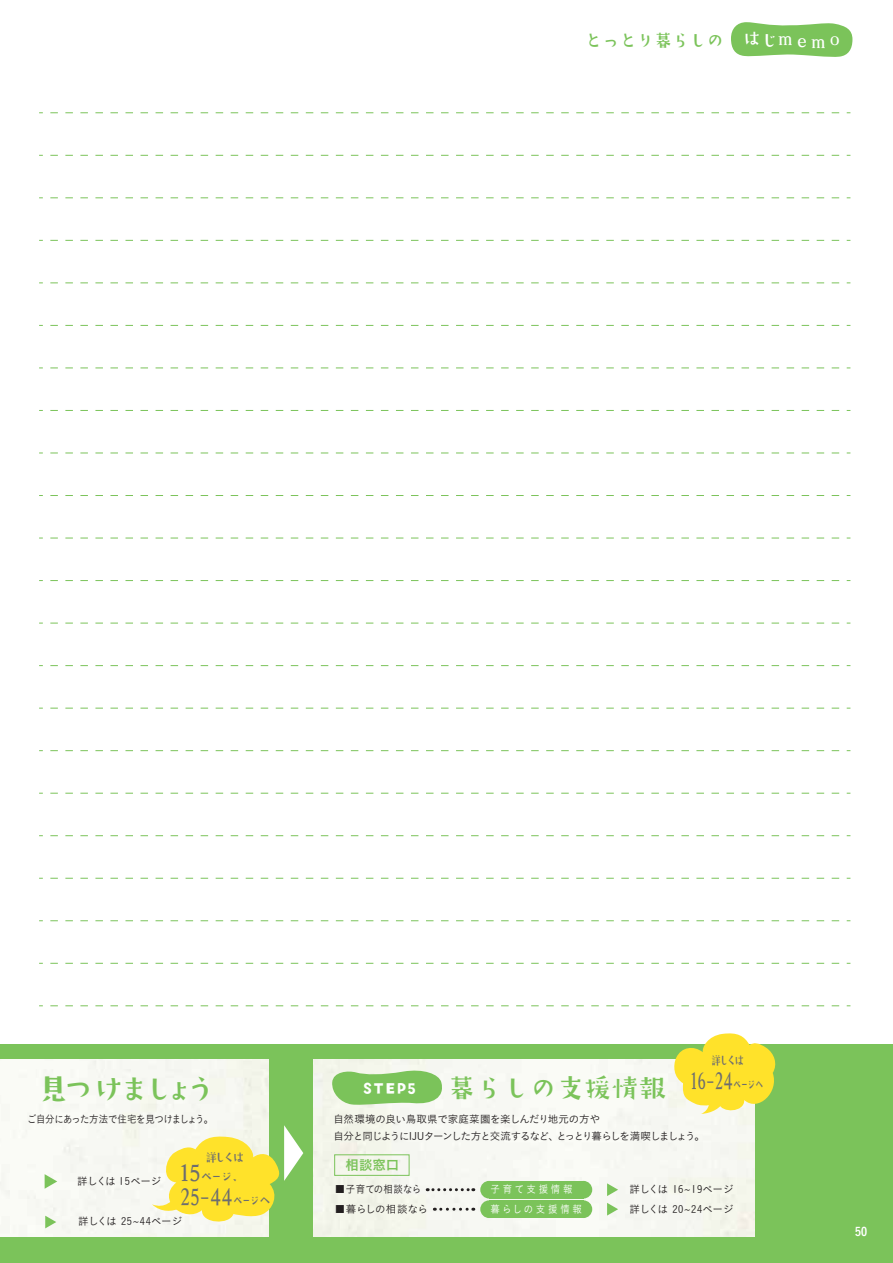
<style>
.page{position:relative;width:893px;height:1263px;background:#fff}
.page>*{position:absolute;margin:0;border:0;box-sizing:border-box;transform-origin:0 0}
.t1{font:30px "DS flaming";letter-spacing:-.18em;color:#7bc35a}
.t2{font:27.3px "DS flaming";color:#7bc35a}
.t3{font:24px "DS flaming";color:#6c6d70;scale:.66 1}
.t4{font:24px "DS flaming";color:#6c6d70;scale:.77 1}
.t5{font:18.15px "DS flaming";letter-spacing:-.02em;color:#7bc35a}
.t6{font:13.5px "Koburina Go Std N W6";color:#7bc35a}
.t7{font:12.9px "DS flaming";letter-spacing:-.22em;color:#6c6d70;scale:.76 1}
.t8{font:12.9px "DS flaming";letter-spacing:-.22em;color:#6c6d70;scale:.9 1}
.t9{font:12px "DS flaming";color:#6c6d70;scale:.93 1}
.t10{font:12px "Koburina Go Std N W6";color:#fff}
.t11{font:10.5px/16.5px "Koburina Go Std N W3";letter-spacing:-.065em;color:#231f20}
.t12{font:10.5px/19.5px "Koburina Go Std N W3";letter-spacing:-.025em;color:#231f20}
.t13{font:10.5px "Koburina Go Std N W3";letter-spacing:-.045em;color:#231f20;scale:.9 1}
.t14{font:10.5px "Koburina Go Std N W3";letter-spacing:-.045em;color:#231f20}
.t15{font:10.5px/19.5px "Koburina Go Std N W3";letter-spacing:.3em;color:#fff;scale:.9 1}
.t16{font:10.5px "Koburina Go Std N W3";letter-spacing:.02em;color:#231f20}
.s1{color:#fff}
.s2{font-size:12px}
.s3{font-size:24px}
</style>
<div class="page">
<div style="left:0;top:1044px;width:893px;height:219px;background:#7bc35a"></div>
<svg style="left:50px;top:155px;width:800px;height:1px"></svg>
<svg style="left:50px;top:112px;width:800px;height:1px"></svg>
<svg style="left:50px;top:197px;width:800px;height:1px"></svg>
<svg style="left:50px;top:240px;width:800px;height:1px"></svg>
<svg style="left:50px;top:282px;width:800px;height:1px"></svg>
<svg style="left:50px;top:325px;width:800px;height:1px"></svg>
<svg style="left:50px;top:368px;width:800px;height:1px"></svg>
<svg style="left:50px;top:410px;width:800px;height:1px"></svg>
<svg style="left:50px;top:453px;width:800px;height:1px"></svg>
<svg style="left:50px;top:495px;width:800px;height:1px"></svg>
<svg style="left:50px;top:538px;width:800px;height:1px"></svg>
<svg style="left:50px;top:580px;width:800px;height:1px"></svg>
<svg style="left:50px;top:623px;width:800px;height:1px"></svg>
<svg style="left:50px;top:665px;width:800px;height:1px"></svg>
<svg style="left:50px;top:708px;width:800px;height:1px"></svg>
<svg style="left:50px;top:750px;width:800px;height:1px"></svg>
<svg style="left:50px;top:793px;width:800px;height:1px"></svg>
<svg style="left:50px;top:835px;width:800px;height:1px"></svg>
<svg style="left:50px;top:878px;width:800px;height:1px"></svg>
<svg style="left:50px;top:920px;width:800px;height:1px"></svg>
<svg style="left:50px;top:963px;width:800px;height:1px"></svg>
<svg style="left:50px;top:1005px;width:800px;height:1px"></svg>
<svg style="left:731px;top:22px;width:121px;height:35px;background:#8ccb70"></svg>
<img style="left:314px;top:1059px;width:440px;height:177px">
<svg style="left:331px;top:1068px;width:114px;height:38px"></svg>
<div style="left:334px;top:1154px;width:75px;height:22px;border:1px solid #7bc35a"></div>
<svg style="left:672px;top:1033px;width:104px;height:81px"></svg>
<div style="left:0;top:1060px;width:268px;height:176px;background:#f7f8f3"></div>
<svg style="left:45px;top:1174px;width:12px;height:15px"></svg>
<svg style="left:152px;top:1125px;width:151px;height:100px"></svg>
<div style="left:489px;top:1181px;width:94px;height:17px;background:#7bc35a"></div>
<div style="left:480px;top:1181px;width:18px;height:17px;background:#7bc35a;border-radius:50%"></div>
<div style="left:575px;top:1181px;width:17px;height:17px;background:#7bc35a;border-radius:50%"></div>
<div style="left:489px;top:1200px;width:94px;height:18px;background:#7bc35a"></div>
<div style="left:480px;top:1200px;width:18px;height:18px;background:#7bc35a;border-radius:50%"></div>
<div style="left:575px;top:1200px;width:17px;height:18px;background:#7bc35a;border-radius:50%"></div>
<svg style="left:427px;top:1188px;width:47px;height:3px"></svg>
<svg style="left:441px;top:1208px;width:33px;height:3px"></svg>
<svg style="left:607px;top:1183px;width:11px;height:13px"></svg>
<svg style="left:607px;top:1203px;width:11px;height:12px"></svg>
<svg style="left:45px;top:1216px;width:11px;height:12px"></svg>
<h3 class="t5" style="left:585px;top:31px;width:257px">とっとり暮らしの <span class="s1">はじm e m o</span></h3>
<p class="t7" style="left:711px;top:1054px;width:45px">詳しくは</p>
<h1 class="t1" style="left:39px;top:1073px;width:178px">見つけましょう</h1>
<h3 class="t3" style="left:691px;top:1068px;width:111px">16-24<span class="s2">ページへ</span></h3>
<p class="t13" style="left:-1px;top:1111px;width:239px">　　　ご自分にあった方法で住宅を見つけましょう。</p>
<h2 class="t2" style="left:362px;top:1074px;width:306px"><sup>STEP5</sup> 暮らしの支援情報</h2>
<p class="t11" style="left:333px;top:1111px;width:373px">自然環境の良い鳥取県で家庭菜園を楽しんだり地元の方や<br>自分と同じようにIJUターンした方と交流するなど、とっとり暮らしを満喫しましょう。</p>
<p class="t6" style="left:346px;top:1155px;width:55px">相談窓口</p>
<p class="t8" style="left:205px;top:1151px;width:45px">詳しくは</p>
<p class="t9" style="left:180px;top:1170px;width:70px"><span class="s3">15</span>ページ、</p>
<h3 class="t4" style="left:180px;top:1184px;width:119px">25-44<span class="s2">ページへ</span></h3>
<p class="t14" style="left:77px;top:1173px;width:85px">詳しくは 15ページ</p>
<p class="t15" style="left:491px;top:1179px;width:103px">子育て支援情報暮らしの支援情報</p>
<p class="t16" style="left:335px;top:1181px;width:88px">■子育ての相談なら</p>
<p class="t14" style="left:335px;top:1201px;width:95px">■暮らしの相談なら</p>
<p class="t12" style="left:629px;top:1179px;width:106px">詳しくは 16~19ページ詳しくは 20~24ページ</p>
<p class="t12" style="left:78px;top:1211px;width:106px">詳しくは 25~44ページ</p>
<p class="t10" style="left:855px;top:1223px;width:13px">50</p>
</div>
